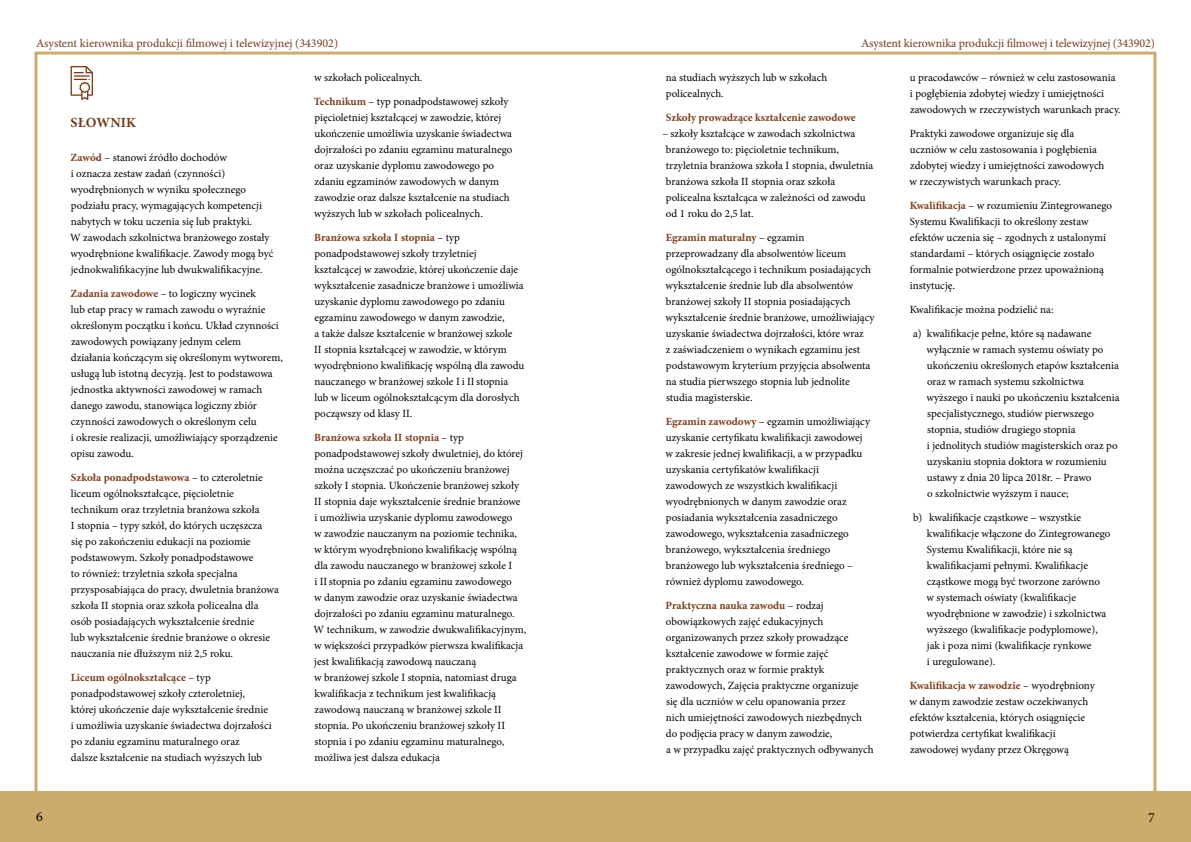
<style>
.page{position:relative;width:1191px;height:842px;background:#fff}
.page>*{position:absolute;margin:0;border:0;box-sizing:border-box;transform-origin:0 0}
.Nagłówek_14_pt_-_słownik{font:700 14px "Minion Pro";letter-spacing:.01em;color:#743b1c}
.t1{font:14px "Minion Pro";color:#000}
.t2{font:12px "Minion Pro";letter-spacing:-.01em;color:#743b1c}
.Main_text{font:11px/16px "Minion Pro";color:#000}
.main_text_numbers{font:11px/16px "Minion Pro";color:#000}
.Main_text-2{font:700 11px "Minion Pro";color:#7c3d1a}
.s1{font-weight:700;color:#7c3d1a}
.s2{font-size:12px}
</style>
<div class="page">
<div style="left:595px;top:791px;width:596px;height:51px;background:#cdab6c"></div>
<div style="left:0;top:791px;width:595px;height:51px;background:#cdab6c"></div>
<svg style="left:71px;top:66px;width:22px;height:34px"></svg>
<p class="t2" style="left:36px;top:35px;width:304px">Asystent kierownika produkcji filmowej i telewizyjnej (343902)</p>
<p class="t2" style="left:861px;top:35px;width:295px">Asystent kierownika produkcji filmowej i telewizyjnej (343902)</p>
<h2 class="Nagłówek_14_pt_-_słownik" style="left:71px;top:113px;width:67px">SŁOWNIK</h2>
<p class="Main_text" style="left:70px;top:150px;width:205px"><span class="s1">Zawód</span> – stanowi źródło dochodów<br>i oznacza zestaw zadań (czynności) wyodrębnionych w wyniku społecznego podziału pracy, wymagających kompetencji nabytych w toku uczenia się lub praktyki.<br>W zawodach szkolnictwa branżowego zostały wyodrębnione kwalifikacje. Zawody mogą być jednokwalifikacyjne lub dwukwalifikacyjne.</p>
<p class="Main_text" style="left:71px;top:286px;width:214px"><span class="s1">Zadania zawodowe</span> – to logiczny wycinek<br>lub etap pracy w ramach zawodu o wyraźnie określonym początku i końcu. Układ czynności zawodowych powiązany jednym celem działania kończącym się określonym wytworem, usługą lub istotną decyzją. Jest to podstawowa jednostka aktywności zawodowej w ramach danego zawodu, stanowiąca logiczny zbiór czynności zawodowych o określonym celu<br>i okresie realizacji, umożliwiający sporządzenie opisu zawodu.</p>
<p class="Main_text" style="left:71px;top:470px;width:210px"><span class="s1">Szkoła ponadpodstawowa</span> – to czteroletnie liceum ogólnokształcące, pięcioletnie technikum oraz trzyletnia branżowa szkoła<br>I stopnia – typy szkół, do których uczęszcza<br>się po zakończeniu edukacji na poziomie podstawowym. Szkoły ponadpodstawowe<br>to również: trzyletnia szkoła specjalna przysposabiająca do pracy, dwuletnia branżowa szkoła II stopnia oraz szkoła policealna dla osób posiadających wykształcenie średnie<br>lub wykształcenie średnie branżowe o okresie nauczania nie dłuższym niż 2,5 roku.</p>
<p class="Main_text" style="left:71px;top:670px;width:202px"><span class="s1">Liceum ogólnokształcące</span> – typ ponadpodstawowej szkoły czteroletniej, której ukończenie daje wykształcenie średnie i umożliwia uzyskanie świadectwa dojrzałości po zdaniu egzaminu maturalnego oraz<br>dalsze kształcenie na studiach wyższych lub</p>
<p class="Main_text" style="left:314px;top:70px;width:110px">w szkołach policealnych.</p>
<p class="Main_text" style="left:314px;top:94px;width:200px"><span class="s1">Technikum</span> – typ ponadpodstawowej szkoły pięcioletniej kształcącej w zawodzie, której ukończenie umożliwia uzyskanie świadectwa dojrzałości po zdaniu egzaminu maturalnego oraz uzyskanie dyplomu zawodowego po zdaniu egzaminów zawodowych w danym zawodzie oraz dalsze kształcenie na studiach wyższych lub w szkołach policealnych.</p>
<p class="Main_text" style="left:314px;top:230px;width:212px"><span class="s1">Branżowa szkoła I stopnia</span> – typ ponadpodstawowej szkoły trzyletniej kształcącej w zawodzie, której ukończenie daje wykształcenie zasadnicze branżowe i umożliwia uzyskanie dyplomu zawodowego po zdaniu egzaminu zawodowego w danym zawodzie,<br>a także dalsze kształcenie w branżowej szkole<br>II stopnia kształcącej w zawodzie, w którym wyodrębniono kwalifikację wspólną dla zawodu nauczanego w branżowej szkole I i IIstopnia lub w liceum ogólnokształcącym dla dorosłych począwszy od klasy II.</p>
<p class="Main_text" style="left:313px;top:430px;width:214px"><span class="s1">Branżowa szkoła II stopnia</span> – typ ponadpodstawowej szkoły dwuletniej, do której można uczęszczać po ukończeniu branżowej szkoły I stopnia. Ukończenie branżowej szkoły II stopnia daje wykształcenie średnie branżowe<br>i umożliwia uzyskanie dyplomu zawodowego<br>w zawodzie nauczanym na poziomie technika, w którym wyodrębniono kwalifikację wspólną dla zawodu nauczanego w branżowej szkole I<br>i IIstopnia po zdaniu egzaminu zawodowego<br>w danym zawodzie oraz uzyskanie świadectwa dojrzałości po zdaniu egzaminu maturalnego.<br>W technikum, w zawodzie dwukwalifikacyjnym, w większości przypadków pierwsza kwalifikacja jest kwalifikacją zawodową nauczaną<br>w branżowej szkole I stopnia, natomiast druga kwalifikacja z technikum jest kwalifikacją zawodową nauczaną w branżowej szkole II stopnia. Po ukończeniu branżowej szkoły II stopnia i po zdaniu egzaminu maturalnego, możliwa jest dalsza edukacja</p>
<p class="Main_text" style="left:666px;top:70px;width:163px">na studiach wyższych lub w szkołach policealnych.</p>
<p class="Main_text-2" style="left:666px;top:110px;width:191px">Szkoły prowadzące kształcenie zawodowe</p>
<p class="Main_text" style="left:666px;top:126px;width:209px;text-indent:-3px">– szkoły kształcące w zawodach szkolnictwa branżowego to: pięcioletnie technikum, trzyletnia branżowa szkoła I stopnia, dwuletnia branżowa szkoła II stopnia oraz szkoła policealna kształcąca w zależności od zawodu od 1 roku do 2,5 lat.</p>
<p class="Main_text" style="left:665px;top:230px;width:211px"><span class="s1">Egzamin maturalny</span> – egzamin przeprowadzany dla absolwentów liceum ogólnokształcącego i technikum posiadających wykształcenie średnie lub dla absolwentów branżowej szkoły II stopnia posiadających wykształcenie średnie branżowe, umożliwiający uzyskanie świadectwa dojrzałości, które wraz<br>z zaświadczeniem o wynikach egzaminu jest podstawowym kryterium przyjęcia absolwenta na studia pierwszego stopnia lub jednolite studia magisterskie.</p>
<p class="Main_text" style="left:665px;top:414px;width:206px"><span class="s1">Egzamin zawodowy</span> – egzamin umożliwiający uzyskanie certyfikatu kwalifikacji zawodowej w zakresie jednej kwalifikacji, a w przypadku uzyskania certyfikatów kwalifikacji zawodowych ze wszystkich kwalifikacji wyodrębnionych w danym zawodzie oraz posiadania wykształcenia zasadniczego zawodowego, wykształcenia zasadniczego branżowego, wykształcenia średniego branżowego lub wykształcenia średniego – również dyplomu zawodowego.</p>
<p class="Main_text" style="left:665px;top:598px;width:210px"><span class="s1">Praktyczna nauka zawodu</span> – rodzaj obowiązkowych zajęć edukacyjnych organizowanych przez szkoły prowadzące kształcenie zawodowe w formie zajęć praktycznych oraz w formie praktyk zawodowych, Zajęcia praktyczne organizuje<br>się dla uczniów w celu opanowania przez<br>nich umiejętności zawodowych niezbędnych do podjęcia pracy w danym zawodzie,<br>a w przypadku zajęć praktycznych odbywanych</p>
<p class="Main_text" style="left:910px;top:70px;width:212px">u pracodawców – również w celu zastosowania i pogłębienia zdobytej wiedzy i umiejętności zawodowych w rzeczywistych warunkach pracy.</p>
<p class="Main_text" style="left:909px;top:126px;width:196px">Praktyki zawodowe organizuje się dla uczniów w celu zastosowania i pogłębienia zdobytej wiedzy i umiejętności zawodowych w rzeczywistych warunkach pracy.</p>
<p class="Main_text" style="left:909px;top:198px;width:204px"><span class="s1">Kwalifikacja</span> – w rozumieniu Zintegrowanego Systemu Kwalifikacji to określony zestaw efektów uczenia się – zgodnych z ustalonymi standardami – których osiągnięcie zostało formalnie potwierdzone przez upoważnioną instytucję.</p>
<p class="Main_text" style="left:909px;top:302px;width:145px">Kwalifikacje można podzielić na:</p>
<p class="main_text_numbers" style="left:926px;top:326px;width:195px;text-indent:-13px">a) kwalifikacje pełne, które są nadawane wyłącznie w ramach systemu oświaty po ukończeniu określonych etapów kształcenia oraz w ramach systemu szkolnictwa wyższego i nauki po ukończeniu kształcenia specjalistycznego, studiów pierwszego stopnia, studiów drugiego stopnia<br>i jednolitych studiów magisterskich oraz po uzyskaniu stopnia doktora w rozumieniu ustawy z dnia 20 lipca 2018r. – Prawo<br>o szkolnictwie wyższym i nauce;</p>
<p class="main_text_numbers" style="left:926px;top:510px;width:185px;text-indent:-14px">b) kwalifikacje cząstkowe <span class="s2">–</span> wszystkie kwalifikacje włączone do Zintegrowanego Systemu Kwalifikacji, które nie są kwalifikacjami pełnymi. Kwalifikacje cząstkowe mogą być tworzone zarówno<br>w systemach oświaty (kwalifikacje wyodrębnione w zawodzie) i szkolnictwa wyższego (kwalifikacje podyplomowe), jak i poza nimi (kwalifikacje rynkowe<br>i uregulowane).</p>
<p class="Main_text" style="left:909px;top:678px;width:187px"><span class="s1">Kwalifikacja w zawodzie</span> – wyodrębniony w danym zawodzie zestaw oczekiwanych efektów kształcenia, których osiągnięcie potwierdza certyfikat kwalifikacji zawodowej wydany przez Okręgową</p>
<p class="t1" style="left:36px;top:807px;width:8px">6</p>
<p class="t1" style="left:1148px;top:808px;width:8px">7</p>
</div>
